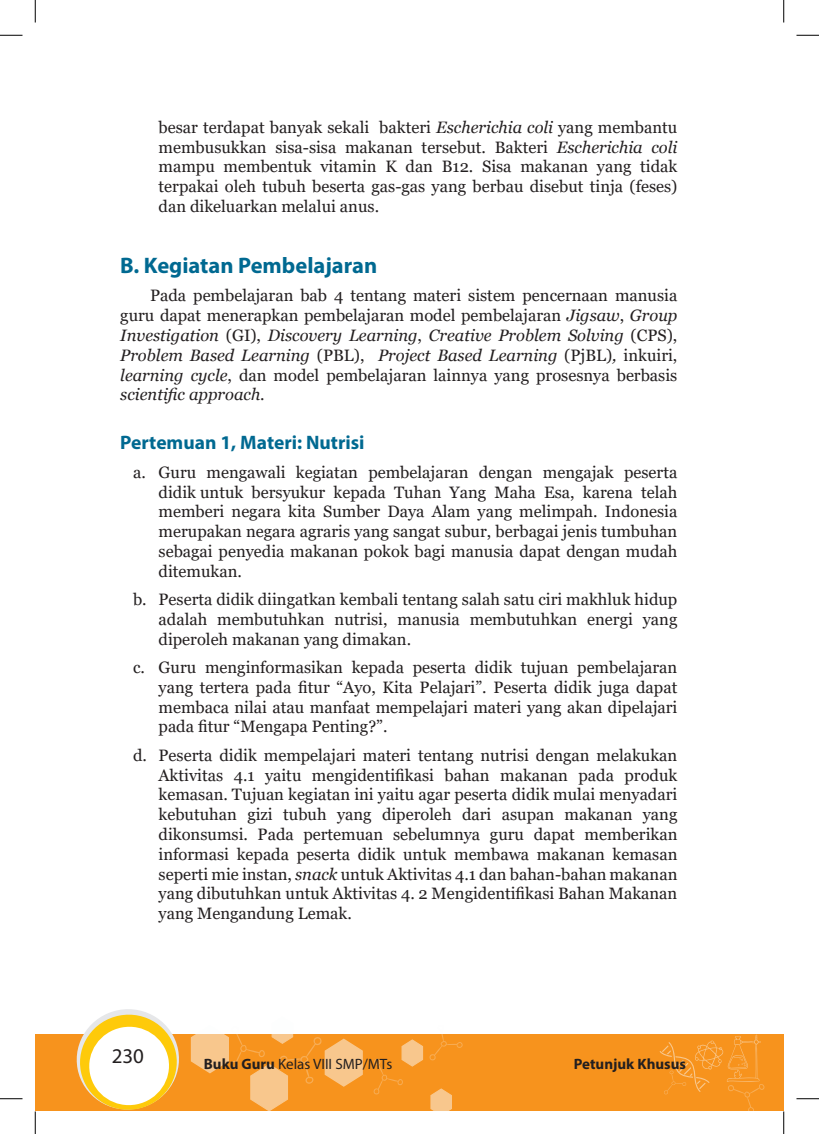
<style>
.page{position:relative;width:819px;height:1134px;background:#fff}
.page>*{position:absolute;margin:0;border:0;box-sizing:border-box;transform-origin:0 0}
.t1{font:700 22.5px "Myriad Pro";color:#006991}
.t2{font:21px "Myriad Pro";color:#231f20}
.t3{font:700 19.5px "Myriad Pro";color:#006991}
.t4{font:16.5px/19.8px "Georgia";color:#231f20;text-align:justify}
.t5{font:15px "Myriad Pro";color:#231f20}
.t6{font:700 15px "Myriad Pro";color:#231f20}
.s1{font-style:italic}
.s2{font-weight:700}
</style>
<div class="page">
<div style="left:35px;top:1033px;width:749px;height:77px;background:#f7931d"></div>
<svg style="left:190px;top:1033px;width:174px;height:78px"></svg>
<svg style="left:373px;top:1033px;width:90px;height:78px"></svg>
<svg style="left:660px;top:1034px;width:105px;height:77px"></svg>
<svg style="left:72px;top:1009px;width:111px;height:102px"></svg>
<svg style="left:0;top:35px;width:22px;height:1px"></svg>
<svg style="left:796px;top:35px;width:23px;height:1px"></svg>
<svg style="left:0;top:1098px;width:22px;height:1px"></svg>
<svg style="left:796px;top:1098px;width:23px;height:1px"></svg>
<svg style="left:35px;top:0;width:1px;height:22px"></svg>
<svg style="left:35px;top:1111px;width:1px;height:23px"></svg>
<svg style="left:783px;top:0;width:1px;height:22px"></svg>
<svg style="left:783px;top:1111px;width:1px;height:23px"></svg>
<p class="t4" style="left:159px;top:118px;width:520px">besar terdapat banyak sekali bakteri <span class="s1">Escherichia coli</span> yang membantu membusukkan sisa-sisa makanan tersebut. Bakteri <span class="s1">Escherichia coli </span>mampu membentuk vitamin K dan B12. Sisa makanan yang tidak terpakai oleh tubuh beserta gas-gas yang berbau disebut tinja (feses) dan dikeluarkan melalui anus.</p>
<h1 class="t1" style="left:120px;top:251px;width:258px">B. Kegiatan Pembelajaran</h1>
<p class="t4" style="left:120px;top:286px;width:559px;text-indent:30px">Pada pembelajaran bab 4 tentang materi sistem pencernaan manusia guru dapat menerapkan pembelajaran model pembelajaran <span class="s1">Jigsaw</span>, <span class="s1">Group Investigation</span> (GI), <span class="s1">Discovery Learning</span>, <span class="s1">Creative Problem Solving</span> (CPS), <span class="s1">Problem Based Learning</span> (PBL), <span class="s1">Project Based Learning</span> (PjBL)<span class="s1">,</span> inkuiri, <span class="s1">learning cycle</span>, dan model pembelajaran lainnya yang prosesnya berbasis <span class="s1">scientific approach</span>.</p>
<p class="t3" style="left:120px;top:430px;width:246px">Pertemuan 1, Materi: Nutrisi</p>
<p class="t4" style="left:159px;top:462px;width:520px;text-indent:-26px">a. Guru mengawali kegiatan pembelajaran dengan mengajak peserta didik untuk bersyukur kepada Tuhan Yang Maha Esa, karena telah memberi negara kita Sumber Daya Alam yang melimpah. Indonesia merupakan negara agraris yang sangat subur, berbagai jenis tumbuhan sebagai penyedia makanan pokok bagi manusia dapat dengan mudah ditemukan.</p>
<p class="t4" style="left:159px;top:590px;width:520px;text-indent:-26px">b. Peserta didik diingatkan kembali tentang salah satu ciri makhluk hidup adalah membutuhkan nutrisi, manusia membutuhkan energi yang diperoleh makanan yang dimakan.</p>
<p class="t4" style="left:159px;top:657px;width:520px;text-indent:-26px">c. Guru menginformasikan kepada peserta didik tujuan pembelajaran yang tertera pada fitur “Ayo, Kita Pelajari”. Peserta didik juga dapat membaca nilai atau manfaat mempelajari materi yang akan dipelajari pada fitur “Mengapa Penting?”.</p>
<p class="t4" style="left:159px;top:745px;width:520px;text-indent:-26px">d. Peserta didik mempelajari materi tentang nutrisi dengan melakukan Aktivitas 4.1 yaitu mengidentifikasi bahan makanan pada produk kemasan. Tujuan kegiatan ini yaitu agar peserta didik mulai menyadari kebutuhan gizi tubuh yang diperoleh dari asupan makanan yang dikonsumsi. Pada pertemuan sebelumnya guru dapat memberikan informasi kepada peserta didik untuk membawa makanan kemasan seperti mie instan, <span class="s1">snack</span> untuk Aktivitas 4.1 dan bahan-bahan makanan yang dibutuhkan untuk Aktivitas 4. 2 Mengidentifikasi Bahan Makanan yang Mengandung Lemak.</p>
<p class="t2" style="left:112px;top:1043px;width:34px">230</p>
<p class="t5" style="left:204px;top:1055px;width:190px"><span class="s2">Buku Guru</span> Kelas VIII SMP/MTs</p>
<p class="t6" style="left:574px;top:1054px;width:114px">Petunjuk Khusus</p>
</div>
